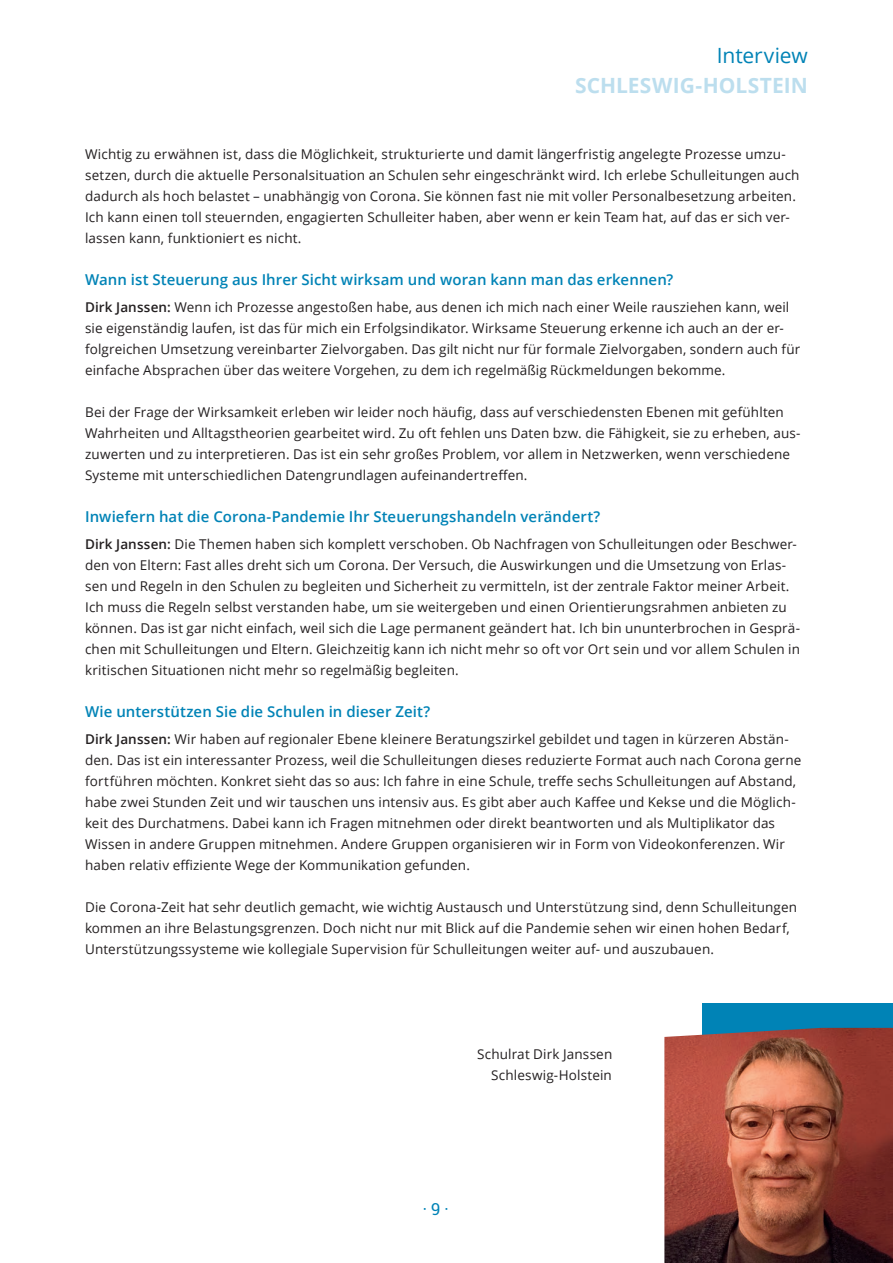
<style>
.page{position:relative;width:893px;height:1263px;background:#fff}
.page>*{position:absolute;margin:0;border:0;box-sizing:border-box;transform-origin:0 0}
.t1{font:700 21px "Open Sans";letter-spacing:.005em;color:#bcdeee}
.t2{font:21px "Open Sans";letter-spacing:-.005em;color:#0083b6}
.t3{font:16.5px "Roboto Slab";color:#0083b6}
.t4{font:600 15px "Open Sans";letter-spacing:.005em;color:#0083b6}
.t5{font:13.5px/21px "Open Sans";letter-spacing:.01em;color:#231f20}
.s1{font-weight:600}
</style>
<div class="page">
<div style="left:702px;top:1003px;width:191px;height:234px;background:#0083b6"></div>
<img style="left:664px;top:1028px;width:229px;height:235px">
<h1 class="t2" style="left:717px;top:41px;width:93px">Interview</h1>
<h1 class="t1" style="left:575px;top:70px;width:234px">SCHLESWIG-HOLSTEIN</h1>
<p class="t5" style="left:85px;top:143px;width:716px">Wichtig zu erwähnen ist, dass die Möglichkeit, strukturierte und damit längerfristig angelegte Prozesse umzu&shy;setzen, durch die aktuelle Personalsituation an Schulen sehr eingeschränkt wird. Ich erlebe Schulleitungen auch dadurch als hoch belastet – unabhängig von Corona. Sie können fast nie mit voller Personalbesetzung arbeiten.<br>Ich kann einen toll steuernden, engagierten Schulleiter haben, aber wenn er kein Team hat, auf das er sich ver&shy;lassen kann, funktioniert es nicht.</p>
<p class="t4" style="left:85px;top:269px;width:590px">Wann ist Steuerung aus Ihrer Sicht wirksam und woran kann man das erkennen?</p>
<p class="t5" style="left:85px;top:296px;width:717px"><span class="s1">Dirk Janssen:</span> Wenn ich Prozesse angestoßen habe, aus denen ich mich nach einer Weile rausziehen kann, weil sie eigenständig laufen, ist das für mich ein Erfolgsindikator. Wirksame Steuerung erkenne ich auch an der er&shy;folgreichen Umsetzung vereinbarter Zielvorgaben. Das gilt nicht nur für formale Zielvorgaben, sondern auch für einfache Absprachen über das weitere Vorgehen, zu dem ich regelmäßig Rückmeldungen bekomme.</p>
<p class="t5" style="left:85px;top:401px;width:717px">Bei der Frage der Wirksamkeit erleben wir leider noch häufig, dass auf verschiedensten Ebenen mit gefühlten Wahrheiten und Alltagstheorien gearbeitet wird. Zu oft fehlen uns Daten bzw. die Fähigkeit, sie zu erheben, aus&shy;zuwerten und zu interpretieren. Das ist ein sehr großes Problem, vor allem in Netzwerken, wenn verschiedene Systeme mit unterschiedlichen Datengrundlagen aufeinandertreffen.</p>
<p class="t4" style="left:85px;top:506px;width:517px">Inwiefern hat die Corona-Pandemie Ihr Steuerungshandeln verändert?</p>
<p class="t5" style="left:85px;top:533px;width:717px"><span class="s1">Dirk Janssen:</span> Die Themen haben sich komplett verschoben. Ob Nachfragen von Schulleitungen oder Beschwer&shy;den von Eltern: Fast alles dreht sich um Corona. Der Versuch, die Auswirkungen und die Umsetzung von Erlas&shy;sen und Regeln in den Schulen zu begleiten und Sicherheit zu vermitteln, ist der zentrale Faktor meiner Arbeit.<br>Ich muss die Regeln selbst verstanden habe, um sie weitergeben und einen Orientierungsrahmen anbieten zu können. Das ist gar nicht einfach, weil sich die Lage permanent geändert hat. Ich bin ununterbrochen in Gesprä&shy;chen mit Schulleitungen und Eltern. Gleichzeitig kann ich nicht mehr so oft vor Ort sein und vor allem Schulen in kritischen Situationen nicht mehr so regelmäßig begleiten.</p>
<p class="t4" style="left:85px;top:701px;width:347px">Wie unterstützen Sie die Schulen in dieser Zeit?</p>
<p class="t5" style="left:85px;top:728px;width:718px"><span class="s1">Dirk Janssen:</span> Wir haben auf regionaler Ebene kleinere Beratungszirkel gebildet und tagen in kürzeren Abstän&shy;den. Das ist ein interessanter Prozess, weil die Schulleitungen dieses reduzierte Format auch nach Corona gerne fortführen möchten. Konkret sieht das so aus: Ich fahre in eine Schule, treffe sechs Schulleitungen auf Abstand, habe zwei Stunden Zeit und wir tauschen uns intensiv aus. Es gibt aber auch Kaffee und Kekse und die Möglich&shy;keit des Durchatmens. Dabei kann ich Fragen mitnehmen oder direkt beantworten und als Multiplikator das Wissen in andere Gruppen mitnehmen. Andere Gruppen organisieren wir in Form von Videokonferenzen. Wir haben relativ effiziente Wege der Kommunikation gefunden.</p>
<p class="t5" style="left:85px;top:896px;width:713px">Die Corona-Zeit hat sehr deutlich gemacht, wie wichtig Austausch und Unterstützung sind, denn Schulleitungen kommen an ihre Belastungsgrenzen. Doch nicht nur mit Blick auf die Pandemie sehen wir einen hohen Bedarf,<br>Unterstützungssysteme wie kollegiale Supervision für Schulleitungen weiter auf- und auszubauen.</p>
<p class="t5" style="left:477px;top:1043px;width:137px;text-align:right">Schulrat Dirk Janssen<br>Schleswig-Holstein</p>
<p class="t3" style="left:423px;top:1198px;width:27px">· 9 ·</p>
</div>
